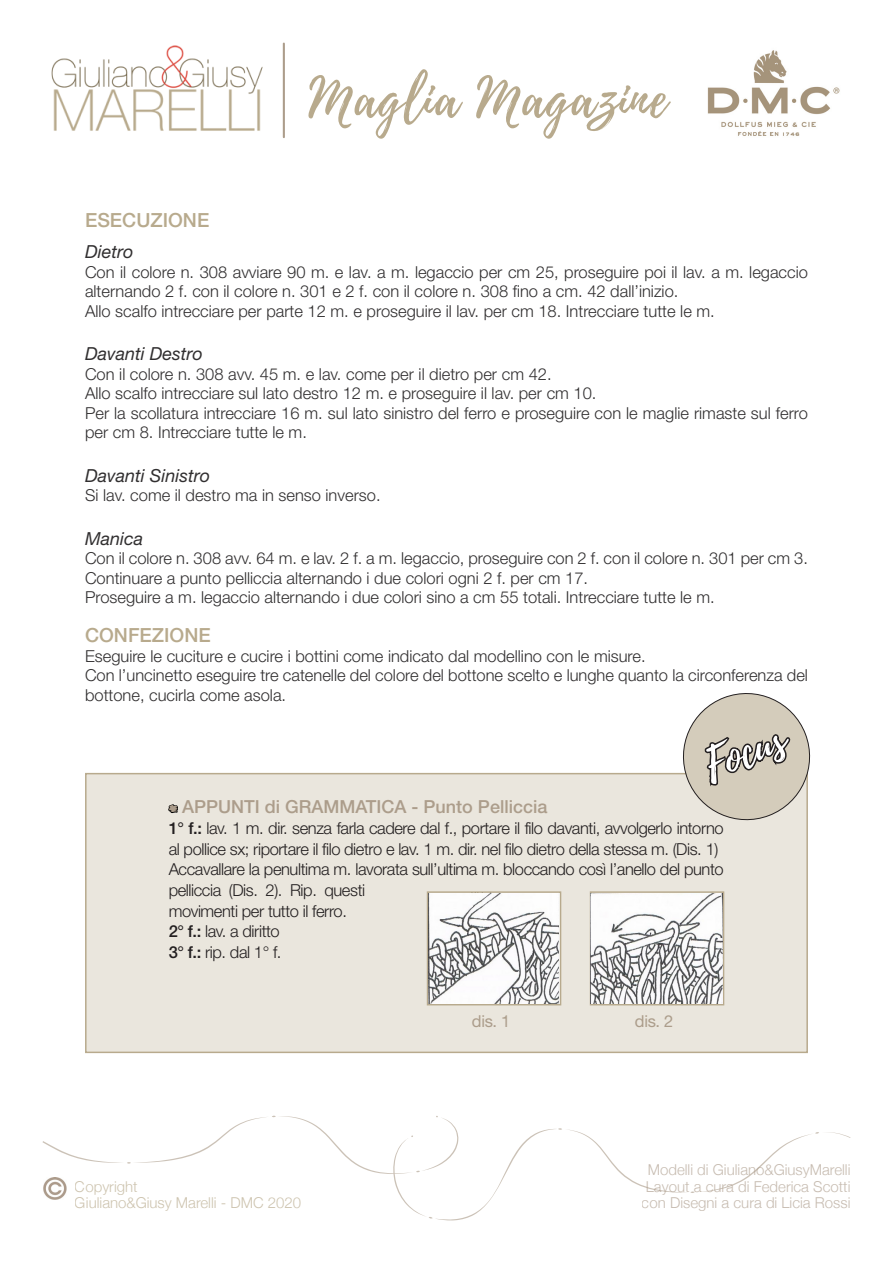
<style>
.page{position:relative;width:893px;height:1263px;background:#fff}
.page>*{position:absolute;margin:0;border:0;box-sizing:border-box;transform-origin:0 0}
.t1{font:54px "Playlist Script";letter-spacing:.02em;color:#b8aa8d}
.t2{font:45px "Playlist Script";color:#fff}
.t3{font:21px "Helvetica Neue";color:#b8aa8d}
.t4{font:500 19.5px "Helvetica Neue LT Pro";color:#b8aa8d}
.t5{font:italic 18px "Helvetica Neue LT Pro";color:#312f30}
.t6{font:500 18px "Helvetica Neue LT Pro";color:#ac9d8b}
.t7{font:300 16.5px/19.5px "Helvetica Neue LT Pro";color:#312f30}
.t8{font:300 16.5px/20.7px "Helvetica Neue LT Pro";letter-spacing:-.025em;color:#231f20}
.t9{font:16.5px "Helvetica Neue LT Pro";letter-spacing:-.02em;color:#ac9d8b}
.t10{font:300 15px/16.5px "Helvetica Neue";color:#af9f8f;text-align:center}
.t11{font:300 15px/16.5px "Helvetica Neue";color:#b8aa8d}
.s1{font-weight:500}
</style>
<div class="page">
<svg style="left:43px;top:1116px;width:807px;height:105px"></svg>
<img style="left:51px;top:45px;width:212px;height:86px">
<img style="left:707px;top:50px;width:133px;height:86px">
<hr style="left:283px;top:44px;width:2px;height:93px;background:#ac9d8b">
<img style="left:43px;top:1177px;width:25px;height:23px">
<div style="left:85px;top:773px;width:723px;height:280px;background:#eae6dd;border:2px solid #b8aa8d"></div>
<svg style="left:169px;top:804px;width:9px;height:9px"></svg>
<svg style="left:724px;top:861px;width:84px;height:48px"></svg>
<svg style="left:661px;top:693px;width:150px;height:168px"></svg>
<div style="left:427px;top:891px;width:134px;height:114px;border:2px solid #b8aa8d"></div>
<div style="left:590px;top:891px;width:134px;height:114px;border:2px solid #b8aa8d"></div>
<img style="left:429px;top:893px;width:129px;height:110px">
<img style="left:591px;top:893px;width:131px;height:110px">
<p class="t1" style="left:308px;top:60px;width:360px">Maglia Magazine</p>
<p class="t3" style="left:301px;top:109px;width:112px">Nr. 6 - 2020</p>
<p class="t4" style="left:85px;top:208px;width:126px">ESECUZIONE</p>
<p class="t5" style="left:85px;top:241px;width:50px">Dietro</p>
<p class="t7" style="left:85px;top:262px;width:724px">Con il colore n. 308 avviare 90 m. e lav. a m. legaccio per cm 25, proseguire poi il lav. a m. legaccio alternando 2 f. con il colore n. 301 e 2 f. con il colore n. 308 fino a cm. 42 dall’inizio.</p>
<p class="t7" style="left:85px;top:301px;width:631px">Allo scalfo intrecciare per parte 12 m. e proseguire il lav. per cm 18. Intrecciare tutte le m.</p>
<p class="t5" style="left:85px;top:343px;width:119px">Davanti Destro</p>
<p class="t7" style="left:85px;top:364px;width:468px">Con il colore n. 308 avv. 45 m. e lav. come per il dietro per cm 42.</p>
<p class="t7" style="left:85px;top:383px;width:513px">Allo scalfo intrecciare sul lato destro 12 m. e proseguire il lav. per cm 10.</p>
<p class="t7" style="left:85px;top:403px;width:724px">Per la scollatura intrecciare 16 m. sul lato sinistro del ferro e proseguire con le maglie rimaste sul ferro per cm 8. Intrecciare tutte le m.</p>
<p class="t5" style="left:85px;top:464px;width:127px">Davanti Sinistro</p>
<p class="t7" style="left:85px;top:485px;width:297px">Si lav. come il destro ma in senso inverso.</p>
<p class="t5" style="left:85px;top:527px;width:60px">Manica</p>
<p class="t7" style="left:85px;top:548px;width:724px">Con il colore n. 308 avv. 64 m. e lav. 2 f. a m. legaccio, proseguire con 2 f. con il colore n. 301 per cm 3.</p>
<p class="t7" style="left:85px;top:568px;width:505px">Continuare a punto pelliccia alternando i due colori ogni 2 f. per cm 17.</p>
<p class="t7" style="left:85px;top:587px;width:631px">Proseguire a m. legaccio alternando i due colori sino a cm 55 totali. Intrecciare tutte le m.</p>
<p class="t4" style="left:85px;top:623px;width:127px">CONFEZIONE</p>
<p class="t7" style="left:85px;top:646px;width:562px">Eseguire le cuciture e cucire i bottini come indicato dal modellino con le misure.</p>
<p class="t7" style="left:85px;top:665px;width:724px">Con l’uncinetto eseguire tre catenelle del colore del bottone scelto e lunghe quanto la circonferenza del bottone, cucirla come asola.</p>
<p class="t2" style="left:694px;top:737px;width:86px;rotate:-21deg">Focus</p>
<p class="t6" style="left:169px;top:796px;width:380px">▼ APPUNTI di GRAMMATICA - Punto Pelliccia</p>
<p class="t8" style="left:169px;top:817px;width:557px"><span class="s1">1° f.:</span> lav. 1 m. dir. senza farla cadere dal f., portare il filo davanti, avvolgerlo intorno al pollice sx; riportare il filo dietro e lav. 1 m. dir. nel filo dietro della stessa m. (Dis. 1)</p>
<p class="t8" style="left:169px;top:859px;width:556px">Accavallare la penultima m. lavorata sull’ultima m. bloccando così l’anello del punto pelliccia (Dis. 2). Rip. questi<br>movimenti per tutto il ferro.</p>
<p class="t8" style="left:169px;top:921px;width:113px"><span class="s1">2° f.:</span> lav. a diritto</p>
<p class="t8" style="left:169px;top:941px;width:114px"><span class="s1">3° f.:</span> rip. dal 1° f.</p>
<p class="t11" style="left:75px;top:1177px;width:228px">Copyright<br>Giuliano&amp;Giusy Marelli - DMC 2020</p>
<p class="t9" style="left:472px;top:1011px;width:40px">dis. 1</p>
<p class="t9" style="left:635px;top:1011px;width:40px">dis. 2</p>
<p class="t10" style="left:642px;top:1160px;width:210px">Modelli di Giuliano&amp;GiusyMarelli<br>Layout a cura di Federica Scotti con Disegni a cura di Licia Rossi</p>
</div>
